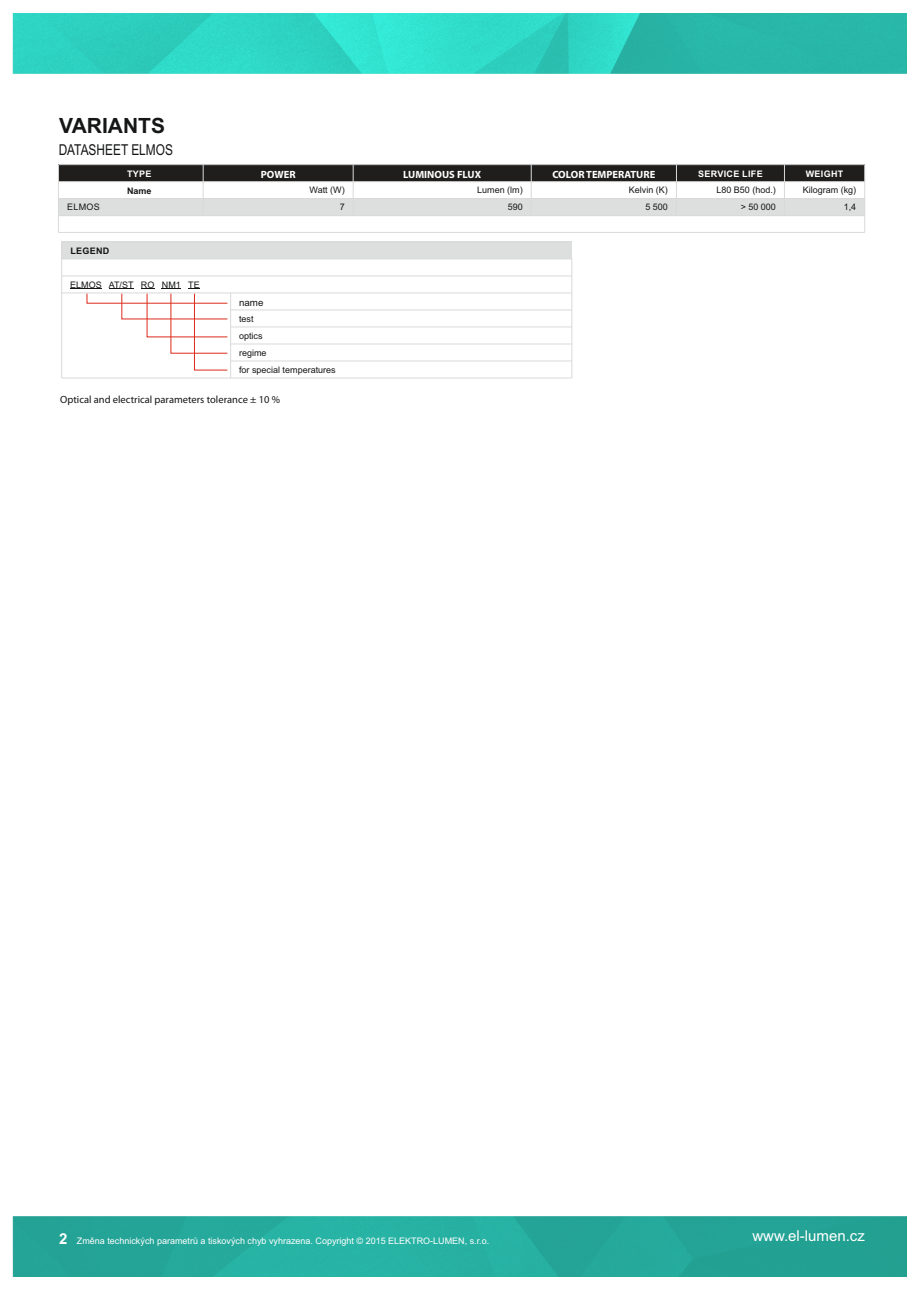
<style>
.page{position:relative;width:920px;height:1290px;background:#fff}
.page>*{position:absolute;margin:0;border:0;box-sizing:border-box;transform-origin:0 0}
.t1{font:700 21px "Arial";color:#151616}
.t2{font:15px "Arial";color:#fff}
.t3{font:15px "Arial";color:#151616;scale:.79 1}
.t4{font:10.5px "Myriad Pro";color:#151616}
.t5{font:700 10.5px "Myriad Pro";color:#fff}
.t6{font:9.75px "Arial";color:#151616}
.t7{font:9px/17px "Arial";color:#151616}
.t8{font:9px "Arial";color:#fff}
.t9{font:700 9px "Arial";letter-spacing:.035em;color:#fff}
.t10{font:700 9px "Arial";letter-spacing:.035em;color:#151616}
.s1{font-weight:700;font-size:15px}
</style>
<div class="page">
<img style="left:12px;top:14px;width:895px;height:1262px">
<div style="left:58px;top:165px;width:145px;height:17px;background:#201e1c"></div>
<div style="left:203px;top:165px;width:150px;height:17px;background:#201e1c"></div>
<div style="left:353px;top:165px;width:178px;height:17px;background:#201e1c"></div>
<div style="left:531px;top:165px;width:145px;height:17px;background:#201e1c"></div>
<div style="left:676px;top:165px;width:108px;height:17px;background:#201e1c"></div>
<div style="left:784px;top:165px;width:81px;height:17px;background:#201e1c"></div>
<div style="left:58px;top:199px;width:145px;height:17px;background:#dddede"></div>
<div style="left:203px;top:199px;width:150px;height:17px;background:#dddede"></div>
<div style="left:353px;top:199px;width:178px;height:17px;background:#dddede"></div>
<div style="left:531px;top:199px;width:145px;height:17px;background:#dddede"></div>
<div style="left:676px;top:199px;width:108px;height:17px;background:#dddede"></div>
<div style="left:784px;top:199px;width:81px;height:17px;background:#dddede"></div>
<hr style="left:58px;top:165px;width:1px;height:67px;background:#d9d9da">
<hr style="left:203px;top:165px;width:1px;height:51px;background:#d9d9da">
<hr style="left:353px;top:165px;width:1px;height:51px;background:#d9d9da">
<hr style="left:531px;top:182px;width:1px;height:34px;background:#d9d9da">
<svg style="left:531px;top:165px;width:1px;height:16px"></svg>
<hr style="left:676px;top:165px;width:1px;height:51px;background:#d9d9da">
<hr style="left:784px;top:165px;width:1px;height:51px;background:#d9d9da">
<hr style="left:864px;top:165px;width:1px;height:67px;background:#d9d9da">
<hr style="left:58px;top:232px;width:807px;height:1px;background:#d9d9da">
<hr style="left:58px;top:215px;width:807px;height:1px;background:#d9d9da">
<hr style="left:58px;top:198px;width:807px;height:1px;background:#d9d9da">
<hr style="left:58px;top:181px;width:807px;height:1px;background:#d9d9da">
<hr style="left:58px;top:164px;width:807px;height:1px;background:#d9d9da">
<div style="left:62px;top:242px;width:510px;height:17px;background:#dddede"></div>
<hr style="left:70px;top:288px;width:32px;height:1px;background:#151616">
<hr style="left:61px;top:242px;width:1px;height:136px;background:#d9d9da">
<hr style="left:230px;top:293px;width:1px;height:85px;background:#d9d9da">
<hr style="left:572px;top:259px;width:1px;height:119px;background:#d9d9da">
<hr style="left:62px;top:378px;width:510px;height:1px;background:#d9d9da">
<hr style="left:231px;top:361px;width:341px;height:1px;background:#d9d9da">
<hr style="left:231px;top:344px;width:341px;height:1px;background:#d9d9da">
<hr style="left:231px;top:327px;width:341px;height:1px;background:#d9d9da">
<hr style="left:231px;top:310px;width:341px;height:1px;background:#d9d9da">
<hr style="left:62px;top:293px;width:510px;height:1px;background:#d9d9da">
<hr style="left:62px;top:276px;width:510px;height:1px;background:#d9d9da">
<hr style="left:62px;top:259px;width:510px;height:1px;background:#d9d9da">
<hr style="left:62px;top:242px;width:510px;height:1px;background:#d9d9da">
<svg style="left:87px;top:288px;width:141px;height:82px"></svg>
<h1 class="t1" style="left:59px;top:117px;width:107px">VARIANTS</h1>
<h2 class="t3" style="left:59px;top:144px;width:146px">DATASHEET ELMOS</h2>
<p class="t9" style="left:127px;top:171px;width:26px">TYPE</p>
<p class="t5" style="left:261px;top:170px;width:36px">POWER</p>
<p class="t5" style="left:403px;top:170px;width:79px">LUMINOUS FLUX</p>
<p class="t5" style="left:552px;top:170px;width:104px">COLOR TEMPERATURE</p>
<p class="t9" style="left:698px;top:171px;width:66px">SERVICE LIFE</p>
<p class="t9" style="left:806px;top:171px;width:39px">WEIGHT</p>
<p class="t10" style="left:127px;top:188px;width:26px">Name</p>
<p class="t7" style="left:309px;top:182px;width:37px">Watt (W)</p>
<p class="t7" style="left:477px;top:182px;width:47px">Lumen (lm)</p>
<p class="t7" style="left:629px;top:182px;width:41px">Kelvin (K)</p>
<p class="t7" style="left:716px;top:182px;width:61px">L80 B50 (hod.)</p>
<p class="t7" style="left:803px;top:182px;width:55px">Kilogram (kg)</p>
<p class="t7" style="left:67px;top:199px;width:34px">ELMOS</p>
<p class="t7" style="left:340px;top:199px;width:7px">7</p>
<p class="t7" style="left:508px;top:199px;width:17px">590</p>
<p class="t7" style="left:645px;top:199px;width:24px">5 500</p>
<p class="t7" style="left:741px;top:199px;width:37px">&gt; 50 000</p>
<p class="t7" style="left:844px;top:199px;width:14px">1,4</p>
<p class="t10" style="left:70px;top:247px;width:41px">LEGEND</p>
<p class="t7" style="left:70px;top:277px;width:131px">ELMOS AT/ST RO NM1 TE</p>
<p class="t6" style="left:239px;top:299px;width:26px">name</p>
<p class="t7" style="left:239px;top:311px;width:98px">test<br>optics<br>regime<br>for special temperatures</p>
<p class="t4" style="left:60px;top:395px;width:221px">Optical and electrical parameters tolerance ± 10 %</p>
<p class="t8" style="left:59px;top:1237px;width:432px"><span class="s1">2</span> Změna technických parametrů a tiskových chyb vyhrazena. Copyright © 2015 ELEKTRO-LUMEN, s.r.o.</p>
<h2 class="t2" style="left:752px;top:1230px;width:114px">www.el-lumen.cz</h2>
</div>
